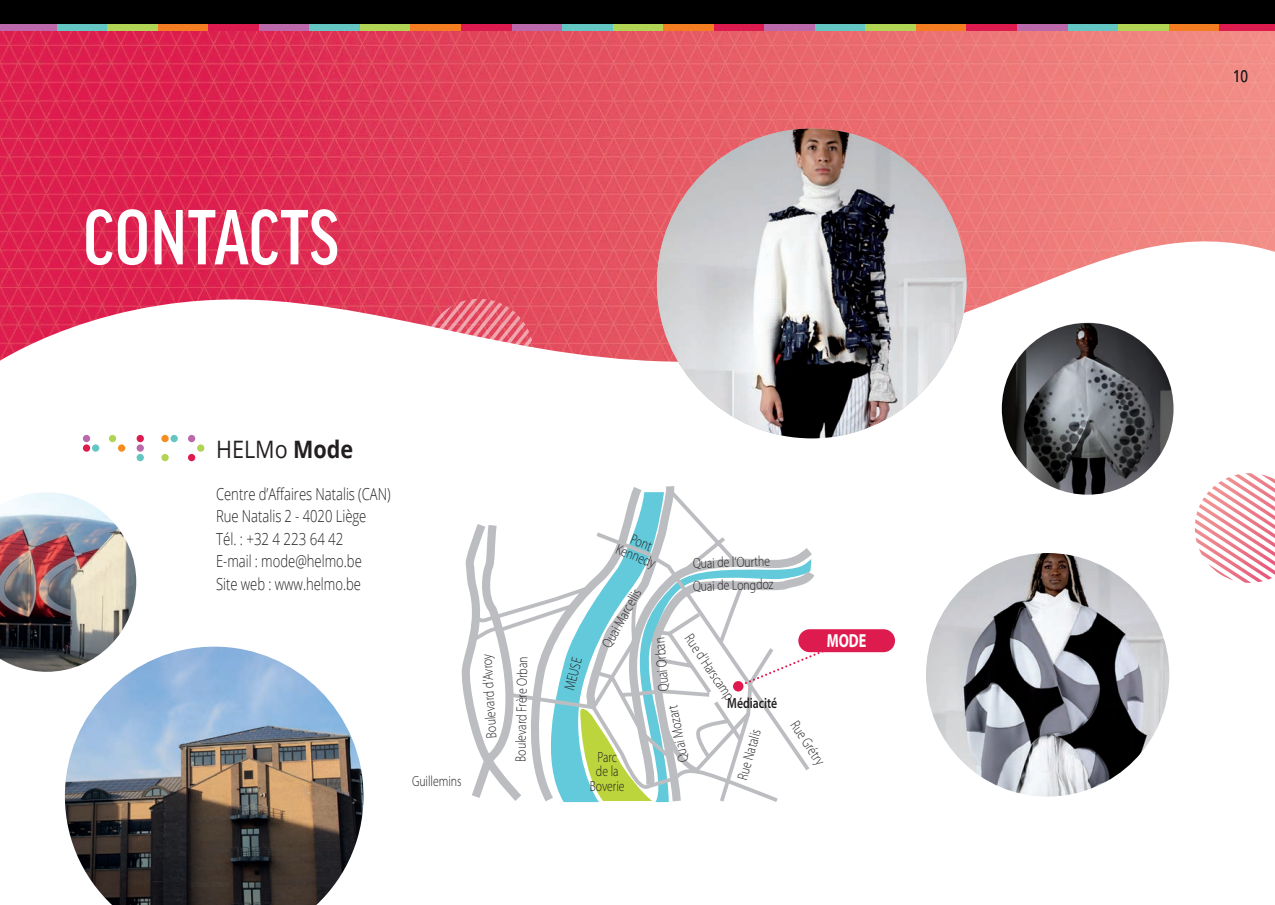
<style>
.page{position:relative;width:1275px;height:905px;background:#fff}
.page>*{position:absolute;margin:0;border:0;box-sizing:border-box;transform-origin:0 0}
.t1{font:500 condensed 83.1px "Good Headline Pro";letter-spacing:.01em;color:#fff;scale:.96 1}
.t2{font:24px "Open Sans";color:#231f20;scale:.9 1}
.t3{font:700 18.9px "Myriad Pro";color:#fff;scale:.75 1}
.t4{font:300 16.5px/22.5px "Open Sans";color:#231f20;scale:.79 1}
.t5{font:16.5px "Open Sans";color:#231f20;scale:.8 1}
.t6{font:300 14.7px/14.7px "Myriad Pro";color:#231f20;text-align:center;scale:.8 1}
.t7{font:600 14.7px "Myriad Pro";color:#231f20;scale:.8 1}
.s1{font-weight:700}
</style>
<div class="page">
<img style="left:65px;top:646px;width:299px;height:258px">
<div style="left:83px;top:435px;width:7px;height:7px;background:#bb69aa;border-radius:50%"></div>
<div style="left:83px;top:444px;width:7px;height:7px;background:#de1b4f;border-radius:50%"></div>
<div style="left:92px;top:444px;width:7px;height:7px;background:#64c6c2;border-radius:50%"></div>
<div style="left:109px;top:435px;width:7px;height:7px;background:#b2d454;border-radius:50%"></div>
<div style="left:118px;top:444px;width:7px;height:7px;background:#f68b1f;border-radius:50%"></div>
<div style="left:137px;top:435px;width:7px;height:7px;background:#de1b4f;border-radius:50%"></div>
<div style="left:137px;top:444px;width:7px;height:7px;background:#bb69aa;border-radius:50%"></div>
<div style="left:137px;top:454px;width:7px;height:7px;background:#64c6c2;border-radius:50%"></div>
<div style="left:161px;top:435px;width:8px;height:7px;background:#f68b1f;border-radius:50%"></div>
<div style="left:170px;top:435px;width:8px;height:7px;background:#64c6c2;border-radius:50%"></div>
<div style="left:161px;top:454px;width:8px;height:7px;background:#b2d454;border-radius:50%"></div>
<div style="left:188px;top:435px;width:7px;height:7px;background:#bb69aa;border-radius:50%"></div>
<div style="left:197px;top:444px;width:7px;height:7px;background:#b2d454;border-radius:50%"></div>
<div style="left:188px;top:454px;width:7px;height:7px;background:#de1b4f;border-radius:50%"></div>
<img style="left:1002px;top:323px;width:172px;height:171px;border-radius:86px">
<img style="left:926px;top:553px;width:243px;height:243px;border-radius:122px">
<img style="left:0;top:492px;width:136px;height:179px">
<svg style="left:461px;top:524px;width:64px;height:277px"></svg>
<div style="left:798px;top:629px;width:97px;height:23px;background:#de1b4f;border-radius:11px"></div>
<svg style="left:525px;top:486px;width:327px;height:317px"></svg>
<img style="left:0;top:31px;width:1275px;height:336px">
<svg style="left:417px;top:292px;width:123px;height:75px"></svg>
<svg style="left:1194px;top:473px;width:81px;height:110px"></svg>
<img style="left:657px;top:129px;width:310px;height:309px;border-radius:155px">
<div style="left:0;top:0;width:1275px;height:24px;background:#000001"></div>
<div style="left:0;top:24px;width:57px;height:7px;background:#bb69aa"></div>
<div style="left:57px;top:24px;width:50px;height:7px;background:#64c6c2"></div>
<div style="left:107px;top:24px;width:51px;height:7px;background:#b2d454"></div>
<div style="left:158px;top:24px;width:51px;height:7px;background:#f47d21"></div>
<div style="left:209px;top:24px;width:50px;height:7px;background:#de1b4f"></div>
<div style="left:259px;top:24px;width:51px;height:7px;background:#bb69aa"></div>
<div style="left:310px;top:24px;width:50px;height:7px;background:#64c6c2"></div>
<div style="left:360px;top:24px;width:51px;height:7px;background:#b2d454"></div>
<div style="left:411px;top:24px;width:50px;height:7px;background:#f47d21"></div>
<div style="left:461px;top:24px;width:51px;height:7px;background:#de1b4f"></div>
<div style="left:512px;top:24px;width:50px;height:7px;background:#bb69aa"></div>
<div style="left:562px;top:24px;width:51px;height:7px;background:#64c6c2"></div>
<div style="left:613px;top:24px;width:50px;height:7px;background:#b2d454"></div>
<div style="left:663px;top:24px;width:51px;height:7px;background:#f47d21"></div>
<div style="left:714px;top:24px;width:50px;height:7px;background:#de1b4f"></div>
<div style="left:764px;top:24px;width:51px;height:7px;background:#bb69aa"></div>
<div style="left:1017px;top:24px;width:51px;height:7px;background:#bb69aa"></div>
<div style="left:815px;top:24px;width:51px;height:7px;background:#64c6c2"></div>
<div style="left:1068px;top:24px;width:50px;height:7px;background:#64c6c2"></div>
<div style="left:866px;top:24px;width:50px;height:7px;background:#b2d454"></div>
<div style="left:1118px;top:24px;width:51px;height:7px;background:#b2d454"></div>
<div style="left:916px;top:24px;width:51px;height:7px;background:#f47d21"></div>
<div style="left:1169px;top:24px;width:50px;height:7px;background:#f47d21"></div>
<div style="left:967px;top:24px;width:50px;height:7px;background:#de1b4f"></div>
<div style="left:1219px;top:24px;width:56px;height:7px;background:#de1b4f"></div>
<h1 class="t1" style="left:83px;top:198px;width:268px">CONTACTS</h1>
<h2 class="t2" style="left:216px;top:432px;width:154px">HELMo <span class="s1">Mode</span></h2>
<p class="t4" style="left:216px;top:482px;width:222px">Centre d’Affaires Natalis (CAN)<br>Rue Natalis 2 - 4020 Liège<br>Tél. : +32 4 223 64 42<br>E-mail : mode@helmo.be<br>Site web : www.helmo.be</p>
<p class="t6" style="left:412px;top:773px;width:64px">Guillemins</p>
<p class="t6" style="left:485px;top:738px;width:107px;rotate:-94deg">Boulevard d’Avroy</p>
<p class="t6" style="left:514px;top:761px;width:133px;rotate:-89deg">Boulevard Frère Orban</p>
<p class="t6" style="left:562px;top:687px;width:43px;rotate:-75deg">MEUSE</p>
<p class="t6" style="left:625px;top:528px;width:54px;rotate:22deg">Pont<br>Kennedy</p>
<p class="t6" style="left:692px;top:552px;width:102px;line-height:23px;text-align:left;rotate:-2deg">Quai de l’Ourthe<br>Quai de Longdoz</p>
<p class="t6" style="left:600px;top:643px;width:83px;rotate:-61deg">Quai Marcellis</p>
<p class="t6" style="left:694px;top:631px;width:97px;rotate:56deg">Rue d’Harscamp</p>
<p class="t6" style="left:656px;top:691px;width:69px;rotate:-94deg">Quai Orban</p>
<p class="t7" style="left:727px;top:693px;width:64px">Médiacité</p>
<p class="t6" style="left:677px;top:763px;width:73px;rotate:-102deg">Quai Mozart</p>
<p class="t6" style="left:735px;top:777px;width:66px;rotate:-74deg">Rue Natalis</p>
<p class="t6" style="left:597px;top:749px;width:26px">Parc</p>
<p class="t6" style="left:590px;top:764px;width:45px">de la<br>Boverie</p>
<p class="t3" style="left:827px;top:628px;width:54px">MODE</p>
<p class="t6" style="left:800px;top:718px;width:63px;rotate:56deg">Rue Grétry</p>
<p class="t5" style="left:1233px;top:64px;width:20px">10</p>
</div>
